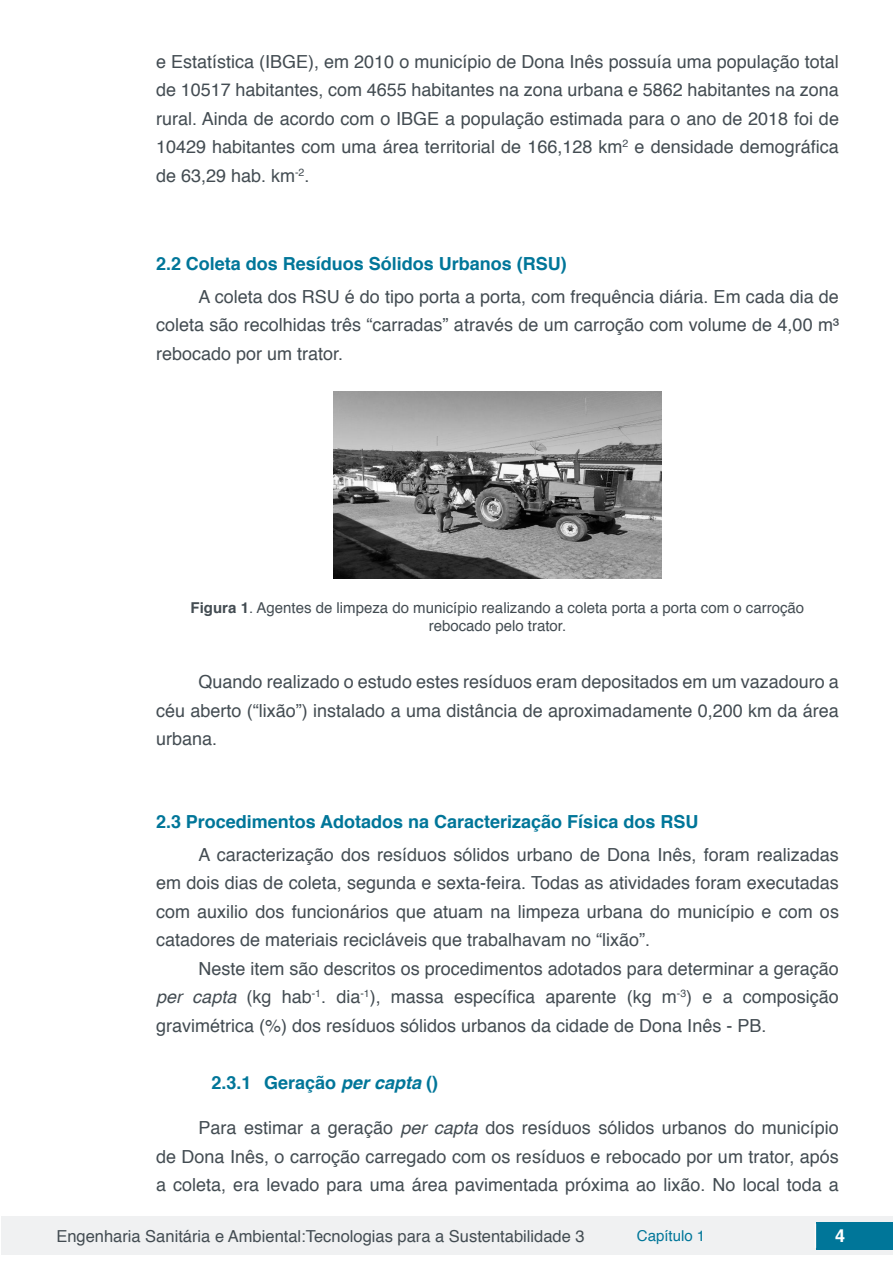
<style>
.page{position:relative;width:893px;height:1263px;background:#fff}
.page>*{position:absolute;margin:0;border:0;box-sizing:border-box;transform-origin:0 0}
.t1{font:18px/28.5px "Helvetica";color:#434c52;text-align:justify}
.t2{font:700 18px "Helvetica";color:#007699}
.t3{font:700 18px "Helvetica";color:#fff}
.t4{font:16.5px "Helvetica";color:#434c52}
.t5{font:15px/18px "Helvetica";color:#434c52;text-align:center}
.t6{font:15px "Helvetica";color:#007699}
.s1{font-weight:700}
.s2{font-style:italic}
</style>
<div class="page">
<div style="left:1px;top:1216px;width:891px;height:38px;background:#f0f1f2"></div>
<div style="left:816px;top:1222px;width:77px;height:27px;background:#007699"></div>
<svg style="left:815px;top:1224px;width:1px;height:24px"></svg>
<img style="left:333px;top:392px;width:329px;height:186px">
<p class="t1" style="left:156px;top:47px;width:684px">e Estatística (IBGE), em 2010 o município de Dona Inês possuía uma população total de 10517 habitantes, com 4655 habitantes na zona urbana e 5862 habitantes na zona rural. Ainda de acordo com o IBGE a população estimada para o ano de 2018 foi de 10429 habitantes com uma área territorial de 166,128 km<sup>2</sup> e densidade demográfica de 63,29 hab. km<sup>-2</sup>.</p>
<p class="t2" style="left:156px;top:249px;width:412px">2.2 Coleta dos Resíduos Sólidos Urbanos (RSU)</p>
<p class="t1" style="left:156px;top:283px;width:684px;text-indent:43px">A coleta dos RSU é do tipo porta a porta, com frequência diária. Em cada dia de coleta são recolhidas três “carradas” através de um carroção com volume de 4,00 m³ rebocado por um trator.</p>
<p class="t5" style="left:191px;top:599px;width:615px"><span class="s1">Figura 1</span>. Agentes de limpeza do município realizando a coleta porta a porta com o carroção rebocado pelo trator.</p>
<p class="t1" style="left:156px;top:668px;width:684px;text-indent:43px">Quando realizado o estudo estes resíduos eram depositados em um vazadouro a céu aberto (“lixão”) instalado a uma distância de aproximadamente 0,200 km da área urbana.</p>
<p class="t2" style="left:156px;top:807px;width:544px">2.3 Procedimentos Adotados na Caracterização Física dos RSU</p>
<p class="t1" style="left:156px;top:841px;width:684px;text-indent:43px">A caracterização dos resíduos sólidos urbano de Dona Inês, foram realizadas em dois dias de coleta, segunda e sexta-feira. Todas as atividades foram executadas com auxilio dos funcionários que atuam na limpeza urbana do município e com os catadores de materiais recicláveis que trabalhavam no “lixão”.</p>
<p class="t1" style="left:156px;top:955px;width:684px;text-indent:43px">Neste item são descritos os procedimentos adotados para determinar a geração <span class="s2">per capta</span> (kg hab<sup>-1</sup>. dia<sup>-1</sup>), massa específica aparente (kg m<sup>-3</sup>) e a composição gravimétrica (%) dos resíduos sólidos urbanos da cidade de Dona Inês - PB.</p>
<p class="t2" style="left:211px;top:1068px;width:228px">2.3.1 Geração <span class="s2">per capta</span> ()</p>
<p class="t1" style="left:156px;top:1114px;width:684px;text-indent:43px">Para estimar a geração <span class="s2">per capta</span> dos resíduos sólidos urbanos do município de Dona Inês, o carroção carregado com os resíduos e rebocado por um trator, após a coleta, era levado para uma área pavimentada próxima ao lixão. No local toda a</p>
<p class="t4" style="left:56px;top:1223px;width:530px">Engenharia Sanitária e Ambiental:Tecnologias para a Sustentabilidade 3</p>
<p class="t6" style="left:637px;top:1224px;width:70px">Capítulo 1</p>
<p class="t3" style="left:835px;top:1221px;width:12px">4</p>
</div>
